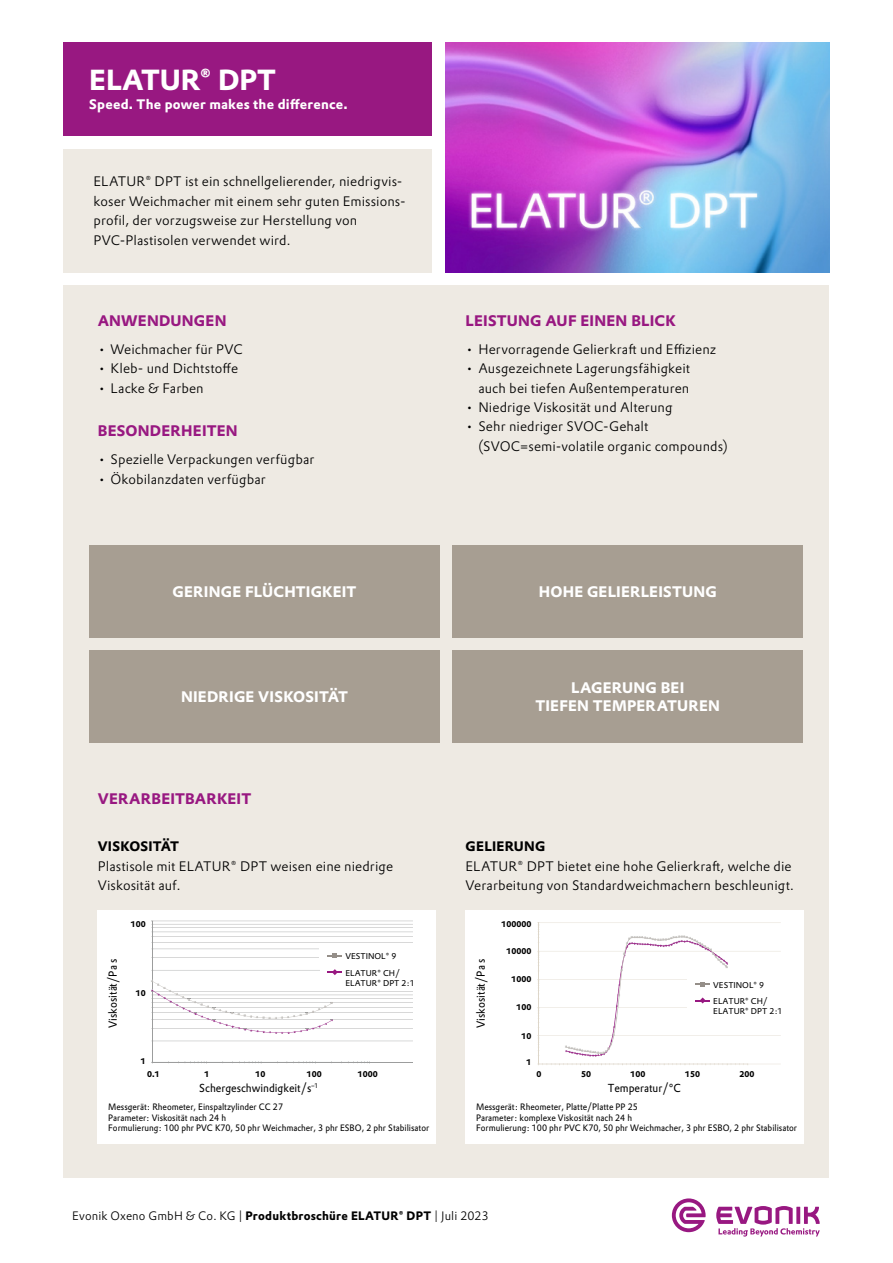
<style>
.page{position:relative;width:893px;height:1263px;background:#fff}
.page>*{position:absolute;margin:0;border:0;box-sizing:border-box;transform-origin:0 0}
.t1{font:700 28.5px "Evonik Prokyon";letter-spacing:-.005em;color:#fff}
.t2{font:700 15px/18px "Evonik Prokyon";letter-spacing:.015em;color:#fff;text-align:center}
.t3{font:700 15px "Evonik Prokyon";letter-spacing:.015em;color:#981881}
.t4{font:300 13.5px/19.5px "Evonik Prokyon";letter-spacing:.01em;color:#000}
.t5{font:700 13.5px "Evonik Prokyon";letter-spacing:.015em;color:#fff}
.t6{font:700 13.5px "Evonik Prokyon";letter-spacing:.015em;color:#000}
.t7{font:300 12px "Evonik Prokyon";letter-spacing:.01em;color:#000}
.t8{font:11.4px "Evonik Prokyon";color:#000;scale:.92 1}
.t9{font:9.15px/10.1px "Evonik Prokyon";color:#000;scale:.92 1}
.t10{font:8.25px/9.9px "Evonik Prokyon";color:#000}
.t11{font:700 8.25px "Evonik Prokyon";color:#000}
.s1{font-weight:700}
</style>
<div class="page">
<div style="left:64px;top:43px;width:368px;height:93px;background:#981881"></div>
<div style="left:64px;top:285px;width:765px;height:485px;background:#eeeae3"></div>
<div style="left:64px;top:763px;width:765px;height:414px;background:#eeeae3"></div>
<div style="left:98px;top:910px;width:338px;height:233px;background:#fff"></div>
<hr style="left:152px;top:1041px;width:261px;height:1px;background:#9c9d9d">
<hr style="left:152px;top:1028px;width:261px;height:1px;background:#9c9d9d">
<hr style="left:152px;top:1019px;width:261px;height:1px;background:#9c9d9d">
<hr style="left:152px;top:1012px;width:261px;height:1px;background:#9c9d9d">
<hr style="left:152px;top:1007px;width:261px;height:1px;background:#9c9d9d">
<hr style="left:152px;top:1002px;width:261px;height:1px;background:#9c9d9d">
<hr style="left:152px;top:998px;width:261px;height:1px;background:#9c9d9d">
<hr style="left:152px;top:995px;width:261px;height:1px;background:#9c9d9d">
<hr style="left:152px;top:957px;width:261px;height:1px;background:#9c9d9d">
<hr style="left:152px;top:949px;width:261px;height:1px;background:#9c9d9d">
<hr style="left:152px;top:942px;width:261px;height:1px;background:#9c9d9d">
<hr style="left:152px;top:936px;width:261px;height:1px;background:#9c9d9d">
<hr style="left:152px;top:932px;width:261px;height:1px;background:#9c9d9d">
<hr style="left:152px;top:927px;width:261px;height:1px;background:#9c9d9d">
<hr style="left:152px;top:924px;width:261px;height:1px;background:#9c9d9d">
<hr style="left:152px;top:991px;width:261px;height:1px;background:#9c9d9d">
<hr style="left:152px;top:921px;width:261px;height:1px;background:#9c9d9d">
<hr style="left:152px;top:921px;width:1px;height:141px;background:#9c9d9d">
<hr style="left:152px;top:1062px;width:261px;height:1px;background:#9c9d9d">
<svg style="left:151px;top:969px;width:191px;height:65px"></svg>
<div style="left:319px;top:947px;width:96px;height:17px;background:#fff"></div>
<svg style="left:328px;top:953px;width:14px;height:5px"></svg>
<div style="left:466px;top:910px;width:338px;height:233px;background:#fff"></div>
<hr style="left:538px;top:1035px;width:243px;height:1px;background:#ddd6c9">
<hr style="left:538px;top:1007px;width:243px;height:1px;background:#ddd6c9">
<hr style="left:538px;top:979px;width:243px;height:1px;background:#ddd6c9">
<hr style="left:538px;top:951px;width:243px;height:1px;background:#ddd6c9">
<hr style="left:538px;top:923px;width:243px;height:1px;background:#ddd6c9">
<hr style="left:538px;top:923px;width:1px;height:141px;background:#ddd6c9">
<hr style="left:538px;top:1064px;width:243px;height:1px;background:#ddd6c9">
<svg style="left:537px;top:1063px;width:212px;height:2px"></svg>
<div style="left:687px;top:992px;width:95px;height:16px;background:#fff"></div>
<div style="left:687px;top:975px;width:96px;height:17px;background:#fff"></div>
<svg style="left:565px;top:935px;width:163px;height:121px"></svg>
<div style="left:64px;top:149px;width:368px;height:123px;background:#eeeae3"></div>
<svg style="left:716px;top:1206px;width:104px;height:30px"></svg>
<svg style="left:672px;top:1198px;width:34px;height:34px"></svg>
<img style="left:446px;top:43px;width:383px;height:229px">
<div style="left:89px;top:545px;width:351px;height:93px;background:#a79e92"></div>
<div style="left:89px;top:650px;width:351px;height:92px;background:#a79e92"></div>
<div style="left:452px;top:545px;width:351px;height:93px;background:#a79e92"></div>
<div style="left:452px;top:650px;width:351px;height:92px;background:#a79e92"></div>
<h1 class="t1" style="left:89px;top:57px;width:188px">ELATUR® DPT</h1>
<p class="t5" style="left:89px;top:93px;width:260px">Speed. The power makes the difference.</p>
<p class="t4" style="left:94px;top:171px;width:314px">ELATUR® DPT ist ein schnellgelierender, niedrigvis&shy;koser Weichmacher mit einem sehr guten Emissions&shy;profil, der vorzugsweise zur Herstellung von PVC-Plastisolen verwendet wird.</p>
<p class="t3" style="left:98px;top:308px;width:130px">ANWENDUNGEN</p>
<p class="t4" style="left:98px;top:338px;width:147px">• Weichmacher für PVC</p>
<p class="t4" style="left:98px;top:358px;width:142px">• Kleb- und Dichtstoffe</p>
<p class="t4" style="left:98px;top:377px;width:107px">• Lacke &amp; Farben</p>
<p class="t3" style="left:98px;top:419px;width:141px">BESONDERHEITEN</p>
<p class="t4" style="left:98px;top:449px;width:218px">• Spezielle Verpackungen verfügbar</p>
<p class="t4" style="left:98px;top:468px;width:169px">• Ökobilanzdaten verfügbar</p>
<p class="t3" style="left:466px;top:308px;width:212px">LEISTUNG AUF EINEN BLICK</p>
<p class="t4" style="left:466px;top:338px;width:252px">• Hervorragende Gelierkraft und Effizienz</p>
<p class="t4" style="left:466px;top:358px;width:226px;text-align:right">• Ausgezeichnete Lagerungsfähigkeit auch bei tiefen Außentemperaturen</p>
<p class="t4" style="left:466px;top:397px;width:208px">• Niedrige Viskosität und Alterung</p>
<p class="t4" style="left:478px;top:416px;width:251px;text-indent:-13px">• Sehr niedriger SVOC-Gehalt (SVOC=semi-volatile organic compounds)</p>
<p class="t2" style="left:173px;top:581px;width:185px">GERINGE FLÜCHTIGKEIT</p>
<p class="t2" style="left:539px;top:581px;width:179px">HOHE GELIERLEISTUNG</p>
<p class="t2" style="left:181px;top:686px;width:169px">NIEDRIGE VISKOSITÄT</p>
<p class="t2" style="left:535px;top:677px;width:186px">LAGERUNG BEI<br>TIEFEN TEMPERATUREN</p>
<p class="t3" style="left:98px;top:786px;width:155px">VERARBEITBARKEIT</p>
<p class="t6" style="left:98px;top:835px;width:83px">VISKOSITÄT</p>
<p class="t4" style="left:98px;top:855px;width:297px">Plastisole mit ELATUR® DPT weisen eine niedrige<br>Viskosität auf.</p>
<p class="t6" style="left:466px;top:835px;width:81px">GELIERUNG</p>
<p class="t4" style="left:466px;top:855px;width:330px">ELATUR® DPT bietet eine hohe Gelierkraft, welche die<br>Verarbeitung von Standardweichmachern beschleunigt.</p>
<p class="t11" style="left:131px;top:917px;width:17px">100</p>
<p class="t11" style="left:501px;top:917px;width:32px">100000</p>
<p class="t8" style="left:104px;top:1028px;width:77px;rotate:-90deg">Viskosität/Pa s</p>
<p class="t11" style="left:136px;top:986px;width:12px">10</p>
<p class="t10" style="left:345px;top:951px;width:52px">VESTINOL® 9</p>
<p class="t10" style="left:345px;top:967px;width:71px">ELATUR® CH/<br>ELATUR® DPT 2:1</p>
<p class="t8" style="left:472px;top:1028px;width:77px;rotate:-90deg">Viskosität/Pa s</p>
<p class="t11" style="left:506px;top:944px;width:27px">10000</p>
<p class="t11" style="left:511px;top:972px;width:22px">1000</p>
<p class="t11" style="left:516px;top:1001px;width:17px">100</p>
<p class="t10" style="left:713px;top:979px;width:52px">VESTINOL® 9</p>
<p class="t10" style="left:713px;top:996px;width:71px">ELATUR® CH/<br>ELATUR® DPT 2:1</p>
<p class="t11" style="left:521px;top:1029px;width:12px">10</p>
<p class="t11" style="left:141px;top:1054px;width:7px">1</p>
<p class="t11" style="left:526px;top:1056px;width:7px">1</p>
<p class="t11" style="left:147px;top:1067px;width:14px">0.1</p>
<p class="t11" style="left:205px;top:1067px;width:7px">1</p>
<p class="t11" style="left:256px;top:1067px;width:12px">10</p>
<p class="t11" style="left:307px;top:1067px;width:17px">100</p>
<p class="t11" style="left:358px;top:1067px;width:22px">1000</p>
<p class="t8" style="left:199px;top:1079px;width:131px">Schergeschwindigkeit/s<sup>–1</sup></p>
<p class="t11" style="left:536px;top:1067px;width:7px">0</p>
<p class="t11" style="left:581px;top:1067px;width:12px">50</p>
<p class="t11" style="left:630px;top:1067px;width:17px">100</p>
<p class="t11" style="left:685px;top:1067px;width:17px">150</p>
<p class="t11" style="left:739px;top:1067px;width:17px">200</p>
<p class="t8" style="left:608px;top:1079px;width:81px">Temperatur/°C</p>
<p class="t9" style="left:108px;top:1102px;width:350px">Messgerät: Rheometer, Einspaltzylinder CC 27<br>Parameter: Viskosität nach 24 h<br>Formulierung: 100 phr PVC K70, 50 phr Weichmacher, 3 phr ESBO, 2 phr Stabilisator</p>
<p class="t9" style="left:476px;top:1102px;width:350px">Messgerät: Rheometer, Platte/Platte PP 25<br>Parameter: komplexe Viskosität nach 24 h<br>Formulierung: 100 phr PVC K70, 50 phr Weichmacher, 3 phr ESBO, 2 phr Stabilisator</p>
<p class="t7" style="left:72px;top:1207px;width:418px">Evonik Oxeno GmbH &amp; Co. KG | <span class="s1">Produktbroschüre ELATUR® DPT</span> | Juli 2023</p>
</div>
